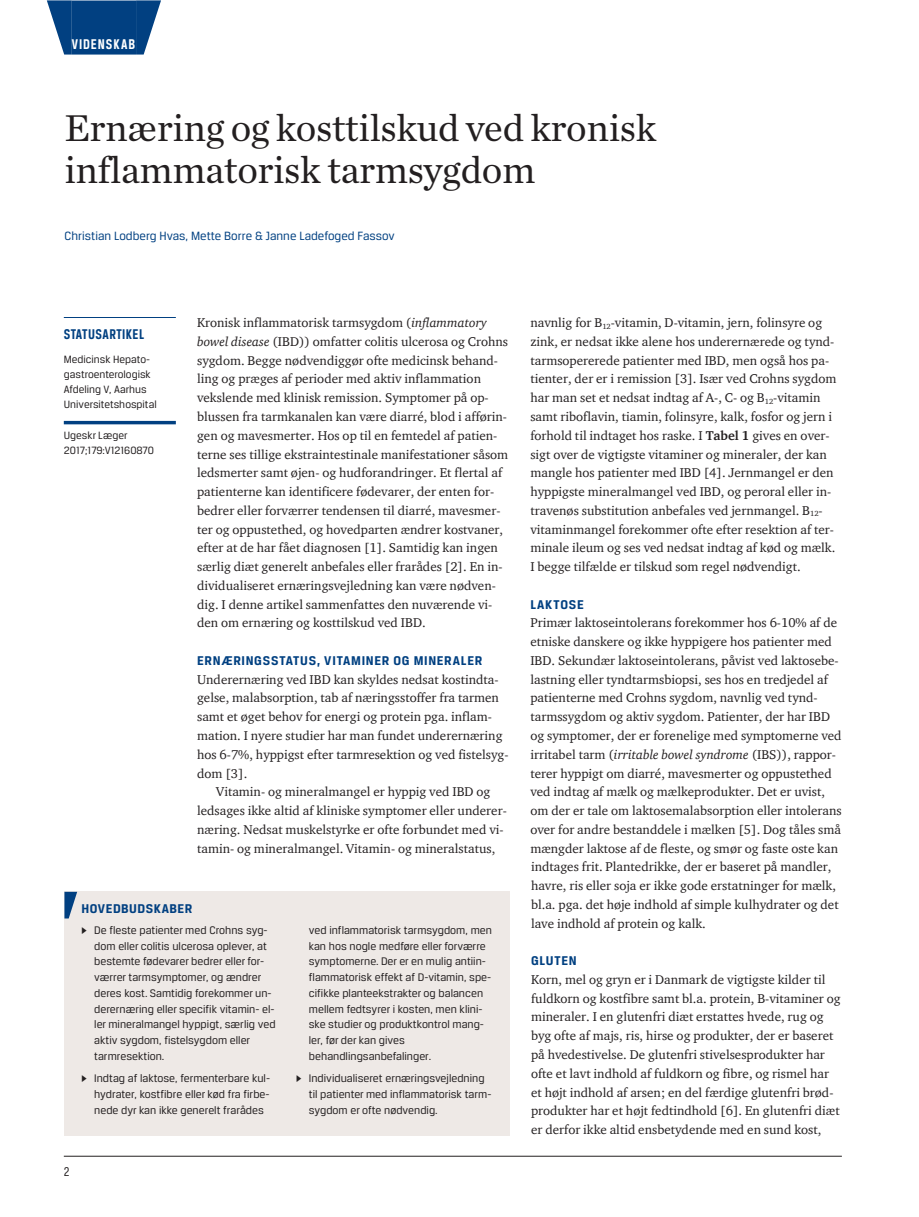
<style>
.page{position:relative;width:919px;height:1217px;background:#fff}
.page>*{position:absolute;margin:0;border:0;box-sizing:border-box;transform-origin:0 0}
.t1{font:39px/42px "Chronicle Text G1";letter-spacing:-.01em;color:#231f20}
.t2{font:700 15px "Breuer Condensed";letter-spacing:.03em;color:#014081}
.t3{font:700 15px "Breuer Condensed";letter-spacing:.065em;color:#fff}
.t4{font:700 13.5px "Breuer Text";letter-spacing:.045em;color:#014081}
.t5{font:700 13.5px "Breuer Text";letter-spacing:.065em;color:#014081}
.t6{font:13.5px "Breuer Condensed";color:#231f20}
.t7{font:13.05px/18.8px "ITC Charter Com";color:#231f20}
.t8{font:12.75px "Breuer Text";color:#014081}
.t9{font:11.7px/15.8px "Breuer Text";color:#231f20}
.t10{font:11.25px/15px "Breuer Text";color:#231f20}
.s1{font-style:italic}
.s2{font-family:"Greta Text"}
.s3{font-weight:700}
</style>
<div class="page">
<hr style="left:64px;top:1155px;width:777px;height:1px;background:#231f20">
<div style="left:72px;top:1px;width:64px;height:54px;background:#014081"></div>
<svg style="left:47px;top:0;width:25px;height:55px"></svg>
<svg style="left:136px;top:0;width:25px;height:55px"></svg>
<hr style="left:64px;top:317px;width:112px;height:1px;background:#014081">
<hr style="left:64px;top:421px;width:112px;height:3px;background:#014081">
<div style="left:64px;top:891px;width:445px;height:244px;background:#eee9e6"></div>
<svg style="left:64px;top:891px;width:13px;height:27px"></svg>
<p class="t3" style="left:72px;top:35px;width:65px">VIDENSKAB</p>
<h1 class="t1" style="left:64px;top:105px;width:593px">Ernæring og kosttilskud ved kronisk inflammatorisk tarmsygdom</h1>
<p class="t8" style="left:64px;top:228px;width:332px">Christian Lodberg Hvas, Mette Borre &amp; Janne Ladefoged Fassov</p>
<p class="t2" style="left:64px;top:326px;width:82px">STATUSARTIKEL</p>
<p class="t10" style="left:64px;top:351px;width:94px">Medicinsk Hepato&shy;gastroenterologisk<br>Afdeling V, Aarhus<br>Universitetshospital</p>
<p class="t10" style="left:64px;top:428px;width:92px">Ugeskr Læger<br>2017;179:V12160870</p>
<p class="t7" style="left:197px;top:313px;width:312px">Kronisk inflammatorisk tarmsygdom (<span class="s1">inflammatory bowel disease</span> (IBD)) omfatter colitis ulcerosa og Crohns sygdom. Begge nødvendiggør ofte medicinsk behand&shy;ling og præges af perioder med aktiv inflammation vekslende med klinisk remission. Symptomer på op&shy;blussen fra tarmkanalen kan være diarré, blod i afførin&shy;gen og mavesmerter. Hos op til en femtedel af patien&shy;terne ses tillige ekstraintestinale manifestationer såsom ledsmerter samt øjen- og hudforandringer. Et flertal af patienterne kan identificere fødevarer, der enten for&shy;bedrer eller forværrer tendensen til diarré, mavesmer&shy;ter og oppustethed, og hovedparten ændrer kostvaner, efter at de har fået diagnosen [1]. Samtidig kan ingen særlig diæt generelt anbefales eller frarådes [2]. En in&shy;dividualiseret ernæringsvejledning kan være nødven&shy;dig. I denne artikel sammenfattes den nuværende vi&shy;den om ernæring og kosttilskud ved IBD.</p>
<p class="t4" style="left:197px;top:652px;width:286px">ERNÆRINGSSTATUS, VITAMINER OG MINERALER</p>
<p class="t7" style="left:197px;top:669px;width:313px">Underernæring ved IBD kan skyldes nedsat kostindta&shy;gelse, malabsorption, tab af næringsstoffer fra tarmen samt et øget behov for energi og protein pga. inflam&shy;mation. I nyere studier har man fundet underernæring hos 6-7%, hyppigst efter tarmresektion og ved fistelsyg&shy;dom [3].</p>
<p class="t7" style="left:197px;top:782px;width:311px;text-indent:19px">Vitamin- og mineralmangel er hyppig ved IBD og ledsages ikke altid af kliniske symptomer eller underer&shy;næring. Nedsat muskelstyrke er ofte forbundet med vi&shy;tamin- og mineralmangel. Vitamin- og mineralstatus,</p>
<p class="t4" style="left:81px;top:900px;width:112px">HOVEDBUDSKABER</p>
<p class="t9" style="left:94px;top:921px;width:183px;text-indent:-13px"><span class="s2">▶</span> De fleste patienter med Crohns syg&shy;dom eller colitis ulcerosa oplever, at bestemte fødevarer bedrer eller for&shy;værrer tarmsymptomer, og ændrer deres kost. Samtidig forekommer un&shy;derernæring eller specifik vitamin- el&shy;ler mineralmangel hyppigt, særlig ved aktiv sygdom, fistelsygdom eller tarmresektion.</p>
<p class="t9" style="left:94px;top:1069px;width:177px;text-align:justify;text-indent:-13px"><span class="s2">▶</span> Indtag af laktose, fermenterbare kul&shy;hydrater, kostfibre eller kød fra firbe&shy;nede dyr kan ikke generelt frarådes</p>
<p class="t6" style="left:64px;top:1163px;width:7px">2</p>
<p class="t9" style="left:309px;top:921px;width:184px">ved inflammatorisk tarmsygdom, men kan hos nogle medføre eller forværre symptomerne. Der er en mulig antiin&shy;flammatorisk effekt af D-vitamin, spe&shy;cifikke planteekstrakter og balancen mellem fedtsyrer i kosten, men klini&shy;ske studier og produktkontrol mang&shy;ler, før der kan gives behandlingsanbefalinger.</p>
<p class="t9" style="left:309px;top:1069px;width:184px;text-indent:-13px"><span class="s2">▶</span> Individualiseret ernæringsvejledning til patienter med inflammatorisk tarm&shy;sygdom er ofte nødvendig.</p>
<p class="t7" style="left:530px;top:313px;width:307px">navnlig for B<sub>12</sub>-vitamin, D-vitamin, jern, folinsyre og zink, er nedsat ikke alene hos underernærede og tynd&shy;tarmsopererede patienter med IBD, men også hos pa&shy;tienter, der er i remission [3]. Især ved Crohns sygdom har man set et nedsat indtag af A-, C- og B<sub>12</sub>-vitamin samt riboflavin, tiamin, folinsyre, kalk, fosfor og jern i forhold til indtaget hos raske. I <span class="s3">Tabel 1</span> gives en over&shy;sigt over de vigtigste vitaminer og mineraler, der kan mangle hos patienter med IBD [4]. Jernmangel er den hyppigste mineralmangel ved IBD, og peroral eller in&shy;travenøs substitution anbefales ved jernmangel. B<sub>12</sub>- vitaminmangel forekommer ofte efter resektion af ter&shy;minale ileum og ses ved nedsat indtag af kød og mælk.<br>I begge tilfælde er tilskud som regel nødvendigt.</p>
<p class="t5" style="left:530px;top:596px;width:55px">LAKTOSE</p>
<p class="t7" style="left:530px;top:613px;width:313px">Primær laktoseintolerans forekommer hos 6-10% af de etniske danskere og ikke hyppigere hos patienter med IBD. Sekundær laktoseintolerans, påvist ved laktosebe&shy;lastning eller tyndtarmsbiopsi, ses hos en tredjedel af patienterne med Crohns sygdom, navnlig ved tynd&shy;tarmssygdom og aktiv sygdom. Patienter, der har IBD og symptomer, der er forenelige med symptomerne ved irritabel tarm (<span class="s1">irritable bowel syndrome</span> (IBS)), rappor&shy;terer hyppigt om diarré, mavesmerter og oppustethed ved indtag af mælk og mælkeprodukter. Det er uvist, om der er tale om laktosemalabsorption eller intolerans over for andre bestanddele i mælken [5]. Dog tåles små mængder laktose af de fleste, og smør og faste oste kan indtages frit. Plantedrikke, der er baseret på mandler, havre, ris eller soja er ikke gode erstatninger for mælk, bl.a. pga. det høje indhold af simple kulhydrater og det lave indhold af protein og kalk.</p>
<p class="t4" style="left:531px;top:952px;width:47px">GLUTEN</p>
<p class="t7" style="left:531px;top:969px;width:311px">Korn, mel og gryn er i Danmark de vigtigste kilder til fuldkorn og kostfibre samt bl.a. protein, B-vitaminer og mineraler. I en glutenfri diæt erstattes hvede, rug og byg ofte af majs, ris, hirse og produkter, der er baseret på hvedestivelse. De glutenfri stivelsesprodukter har ofte et lavt indhold af fuldkorn og fibre, og rismel har et højt indhold af arsen; en del færdige glutenfri brød&shy;produkter har et højt fedtindhold [6]. En glutenfri diæt er derfor ikke altid ensbetydende med en sund kost,</p>
</div>
